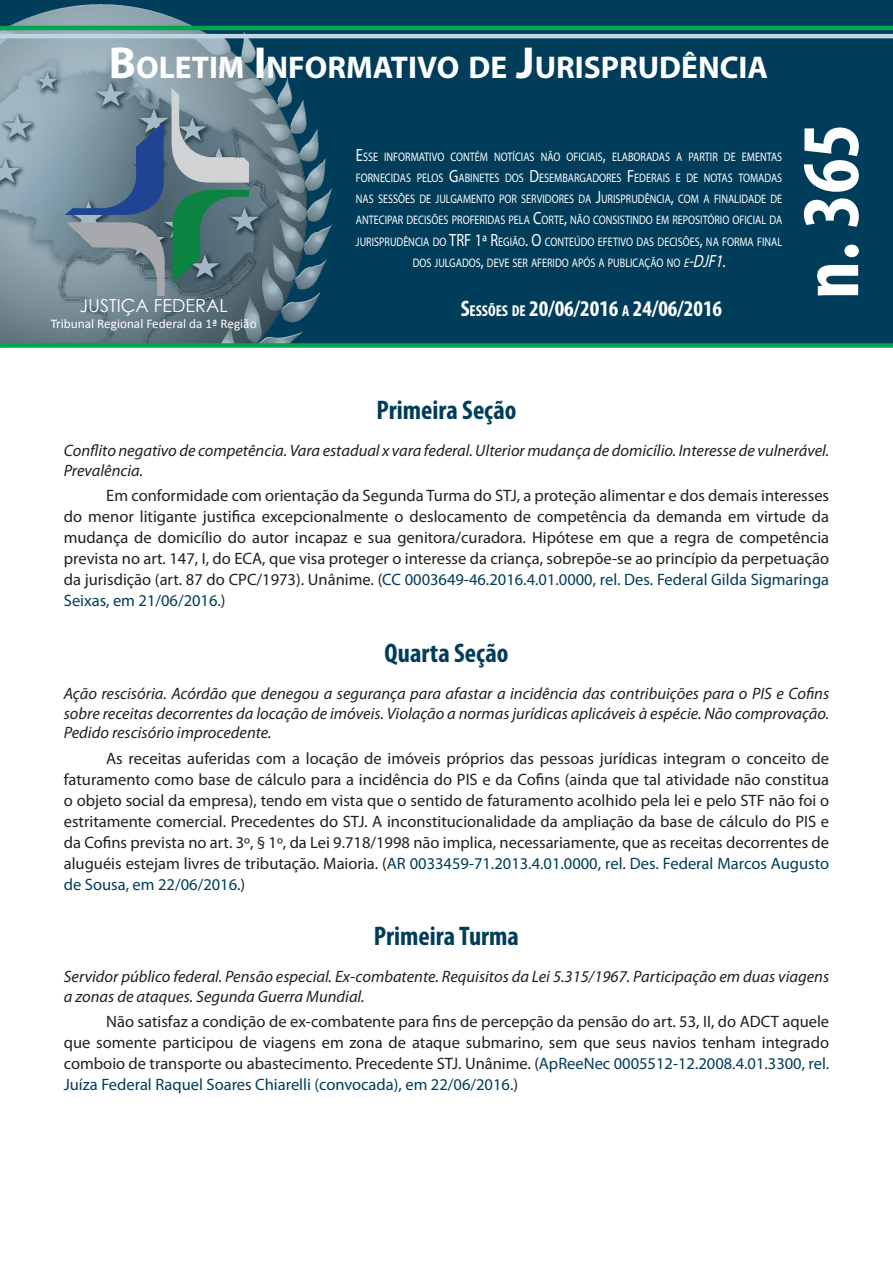
<style>
.page{position:relative;width:893px;height:1263px;background:#fff}
.page>*{position:absolute;margin:0;border:0;box-sizing:border-box;transform-origin:0 0}
.t1{font:700 condensed 82.5px "Myriad Pro";color:#fff}
.t2{font:700 31.5px "Myriad Pro";color:#fff}
.TÍTULO{font:700 condensed 27px "Myriad Pro";color:#003d5a}
.t3{font:700 condensed 22.5px "Myriad Pro";color:#fff}
.t4{font:18px "Century Gothic";color:#fff}
.Texto_EMENTA{font:16.5px/21px "Myriad Pro";color:#231f20;text-align:justify}
.Cabeça_EMENTA{font:italic 16.5px/19.8px "Myriad Pro";color:#231f20}
.t5{font:13.2px "Calibri";color:#fff}
.t6{font:12.45px/21.3px "Myriad Pro";color:#fff;text-align:center;scale:.82 1}
.s1{font-size:45px}
.s2{font-size:17.7px}
.s3{font-style:italic}
.s4{font-style:italic;font-size:17.7px}
.s5{font-size:15.75px}
.s6{color:#003d5a}
</style>
<div class="page">
<div style="left:0;top:0;width:893px;height:343px;background:#003d5a"></div>
<img style="left:0;top:4px;width:406px;height:339px">
<hr style="left:0;top:34px;width:893px;height:4px;background:#bed5e2">
<svg style="left:0;top:343px;width:893px;height:5px;background:#0ea558"></svg>
<hr style="left:0;top:26px;width:893px;height:4px;background:#00a54f">
<svg style="left:65px;top:122px;width:99px;height:93px;background:#5a7696"></svg>
<svg style="left:173px;top:190px;width:76px;height:93px;background:#3d7666"></svg>
<svg style="left:66px;top:222px;width:99px;height:74px;background:#86949c"></svg>
<svg style="left:171px;top:88px;width:78px;height:95px;background:#91a0a7"></svg>
<h2 class="t2" style="left:109px;top:47px;width:661px"><span class="s1">B</span>OLETIM <span class="s1">I</span> NFORMATIVO DE <span class="s1">J</span>URISPRUDÊNCIA</h2>
<p class="t6" style="left:356px;top:146px;width:521px"><span class="s2">E</span>SSE INFORMATIVO CONTÉM NOTÍCIAS NÃO OFICIAIS<span class="s2">,</span> ELABORADAS A PARTIR DE EMENTAS FORNECIDAS PELOS <span class="s2">G</span>ABINETES DOS <span class="s2">D</span>ESEMBARGADORES <span class="s2">F</span> EDERAIS E DE NOTAS TOMADAS NAS SESSÕES DE JULGAMENTO POR SERVIDORES DA <span class="s2">J</span>URISPRUDÊNCIA<span class="s2">,</span> COM A FINALIDADE DE ANTECIPAR DECISÕES PROFERIDAS PELA <span class="s2">C</span>ORTE<span class="s2">,</span> NÃO CONSISTINDO EM REPOSITÓRIO OFICIAL DA JURISPRUDÊNCIA DO <span class="s2">TRF 1ª R</span>EGIÃO<span class="s2">. O</span> CONTEÚDO EFETIVO DAS DECISÕES<span class="s2">,</span> NA FORMA FINAL DOS JULGADOS<span class="s2">,</span> DEVE SER AFERIDO APÓS A PUBLICAÇÃO NO <span class="s3">e</span><span class="s4">-DJF1</span><span class="s2">.</span></p>
<p class="t4" style="left:80px;top:293px;width:150px">JUSTIÇA FEDERAL</p>
<h3 class="t3" style="left:461px;top:294px;width:263px">S<span class="s5">ESSÕES DE</span> 20/06/2016 <span class="s5">A</span> 24/06/2016</h3>
<p class="t5" style="left:51px;top:315px;width:207px">Tribunal Regional Federal da 1ª Região</p>
<h1 class="t1" style="left:779px;top:299px;width:177px;rotate:-90deg">n. 365</h1>
<p class="TÍTULO" style="left:376px;top:393px;width:141px">Primeira Seção</p>
<p class="Cabeça_EMENTA" style="left:64px;top:440px;width:767px">Conflito negativo de competência. Vara estadual x vara federal. Ulterior mudança de domicílio. Interesse de vulnerável.<br>Prevalência.</p>
<p class="Texto_EMENTA" style="left:64px;top:485px;width:767px;text-indent:43px">Em conformidade com orientação da Segunda Turma do STJ, a proteção alimentar e dos demais interesses do menor litigante justifica excepcionalmente o deslocamento de competência da demanda em virtude da mudança de domicílio do autor incapaz e sua genitora/curadora. Hipótese em que a regra de competência prevista no art. 147, I, do ECA, que visa proteger o interesse da criança, sobrepõe-se ao princípio da perpetuação da jurisdição (art. 87 do CPC/1973). Unânime. (<span class="s6">CC 0003649-46.2016.4.01.0000, rel. Des. Federal Gilda Sigmaringa Seixas, em 21/06/2016.</span>)</p>
<p class="TÍTULO" style="left:385px;top:636px;width:125px">Quarta Seção</p>
<p class="Cabeça_EMENTA" style="left:64px;top:683px;width:767px;text-align:justify">Ação rescisória. Acórdão que denegou a segurança para afastar a incidência das contribuições para o PIS e Cofins sobre receitas decorrentes da locação de imóveis. Violação a normas jurídicas aplicáveis à espécie. Não comprovação.<br>Pedido rescisório improcedente.</p>
<p class="Texto_EMENTA" style="left:64px;top:747px;width:767px;text-indent:43px">As receitas auferidas com a locação de imóveis próprios das pessoas jurídicas integram o conceito de faturamento como base de cálculo para a incidência do PIS e da Cofins (ainda que tal atividade não constitua o objeto social da empresa), tendo em vista que o sentido de faturamento acolhido pela lei e pelo STF não foi o estritamente comercial. Precedentes do STJ. A inconstitucionalidade da ampliação da base de cálculo do PIS e da Cofins prevista no art. 3º, § 1º, da Lei 9.718/1998 não implica, necessariamente, que as receitas decorrentes de aluguéis estejam livres de tributação. Maioria. (<span class="s6">AR 0033459-71.2013.4.01.0000, rel. Des. Federal Marcos Augusto de Sousa, em 22/06/2016.</span>)</p>
<p class="TÍTULO" style="left:374px;top:920px;width:147px">Primeira Turma</p>
<p class="Cabeça_EMENTA" style="left:64px;top:966px;width:767px">Servidor público federal. Pensão especial. Ex-combatente. Requisitos da Lei 5.315/1967. Participação em duas viagens a zonas de ataques. Segunda Guerra Mundial.</p>
<p class="Texto_EMENTA" style="left:64px;top:1011px;width:767px;text-indent:43px">Não satisfaz a condição de ex-combatente para fins de percepção da pensão do art. 53, II, do ADCT aquele que somente participou de viagens em zona de ataque submarino, sem que seus navios tenham integrado comboio de transporte ou abastecimento. Precedente STJ. Unânime. (<span class="s6">ApReeNec 0005512-12.2008.4.01.3300, rel.<br>Juíza Federal Raquel Soares Chiarelli (convocada), em 22/06/2016.</span>)</p>
</div>
